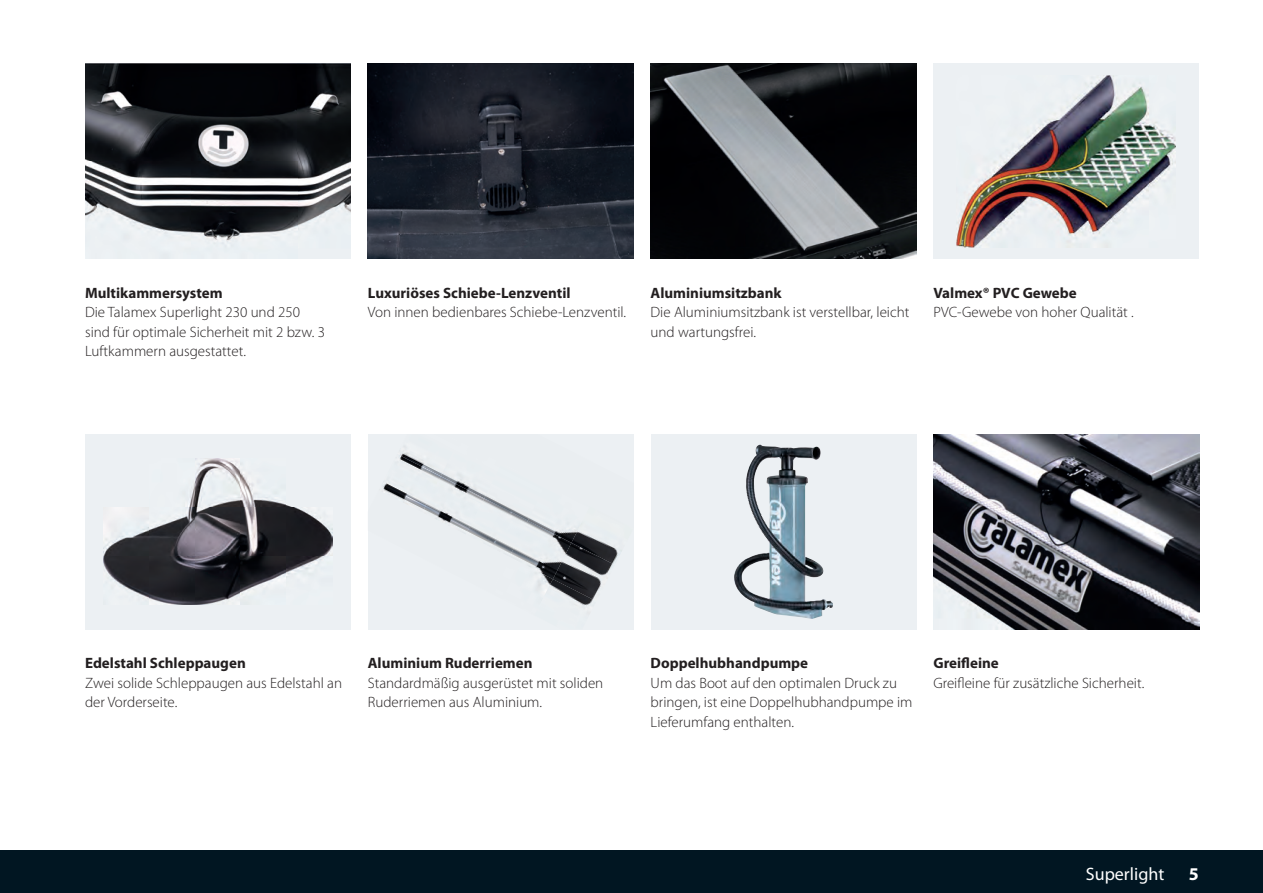
<style>
.page{position:relative;width:1263px;height:893px;background:#fff}
.page>*{position:absolute;margin:0;border:0;box-sizing:border-box;transform-origin:0 0}
.t1{font:18px "Myriad Pro";color:#fff}
.t2{font:700 18px "Myriad Pro";color:#fff}
.t3{font:300 15px/19.5px "Myriad Pro";color:#231f20}
.t4{font:700 15px "Myriad Pro";color:#231f20}
</style>
<div class="page">
<div style="left:0;top:850px;width:1263px;height:43px;background:#011622"></div>
<img style="left:85px;top:64px;width:266px;height:195px">
<div style="left:85px;top:434px;width:266px;height:195px;background:#ecf0f3"></div>
<img style="left:104px;top:459px;width:228px;height:146px">
<img style="left:368px;top:64px;width:266px;height:195px">
<img style="left:651px;top:64px;width:265px;height:195px">
<div style="left:651px;top:434px;width:265px;height:195px;background:#ecf0f3"></div>
<img style="left:734px;top:445px;width:43px;height:170px">
<div style="left:368px;top:434px;width:266px;height:195px;background:#ecf0f3"></div>
<img style="left:441px;top:473px;width:20px;height:3px">
<img style="left:528px;top:517px;width:7px;height:4px">
<img style="left:571px;top:530px;width:51px;height:30px">
<img style="left:383px;top:454px;width:58px;height:36px">
<img style="left:422px;top:476px;width:62px;height:36px">
<img style="left:466px;top:498px;width:62px;height:37px">
<img style="left:509px;top:521px;width:62px;height:36px">
<img style="left:553px;top:543px;width:62px;height:50px">
<img style="left:384px;top:490px;width:38px;height:19px">
<img style="left:429px;top:512px;width:37px;height:19px">
<img style="left:475px;top:535px;width:34px;height:18px">
<img style="left:518px;top:557px;width:35px;height:22px">
<img style="left:537px;top:579px;width:59px;height:27px">
<div style="left:933px;top:64px;width:266px;height:195px;background:#ecf0f3"></div>
<img style="left:957px;top:75px;width:219px;height:173px">
<img style="left:933px;top:434px;width:266px;height:195px">
<p class="t4" style="left:85px;top:283px;width:139px">Multikammersystem</p>
<p class="t3" style="left:85px;top:303px;width:241px">Die Talamex Superlight 230 und 250 sind für optimale Sicherheit mit 2 bzw. 3<br>Luftkammern ausgestattet.</p>
<p class="t4" style="left:368px;top:283px;width:204px">Luxuriöses Schiebe-Lenzventil</p>
<p class="t3" style="left:368px;top:303px;width:260px">Von innen bedienbares Schiebe-Lenzventil.</p>
<p class="t4" style="left:651px;top:283px;width:133px">Aluminiumsitzbank</p>
<p class="t3" style="left:651px;top:303px;width:260px">Die Aluminiumsitzbank ist verstellbar, leicht und wartungsfrei.</p>
<p class="t4" style="left:933px;top:283px;width:145px">Valmex® PVC Gewebe</p>
<p class="t3" style="left:933px;top:303px;width:202px">PVC-Gewebe von hoher Qualität .</p>
<p class="t4" style="left:85px;top:653px;width:162px">Edelstahl Schleppaugen</p>
<p class="t3" style="left:85px;top:673px;width:258px">Zwei solide Schleppaugen aus Edelstahl an der Vorderseite.</p>
<p class="t4" style="left:368px;top:653px;width:166px">Aluminium Ruderriemen</p>
<p class="t3" style="left:368px;top:673px;width:237px">Standardmäßig ausgerüstet mit soliden<br>Ruderriemen aus Aluminium.</p>
<p class="t4" style="left:651px;top:653px;width:159px">Doppelhubhandpumpe</p>
<p class="t3" style="left:651px;top:673px;width:263px">Um das Boot auf den optimalen Druck zu bringen, ist eine Doppelhubhandpumpe im<br>Lieferumfang enthalten.</p>
<p class="t4" style="left:933px;top:653px;width:67px">Greifleine</p>
<p class="t3" style="left:933px;top:673px;width:212px">Greifleine für zusätzliche Sicherheit.</p>
<p class="t1" style="left:1086px;top:862px;width:80px">Superlight</p>
<p class="t2" style="left:1189px;top:862px;width:11px">5</p>
</div>
